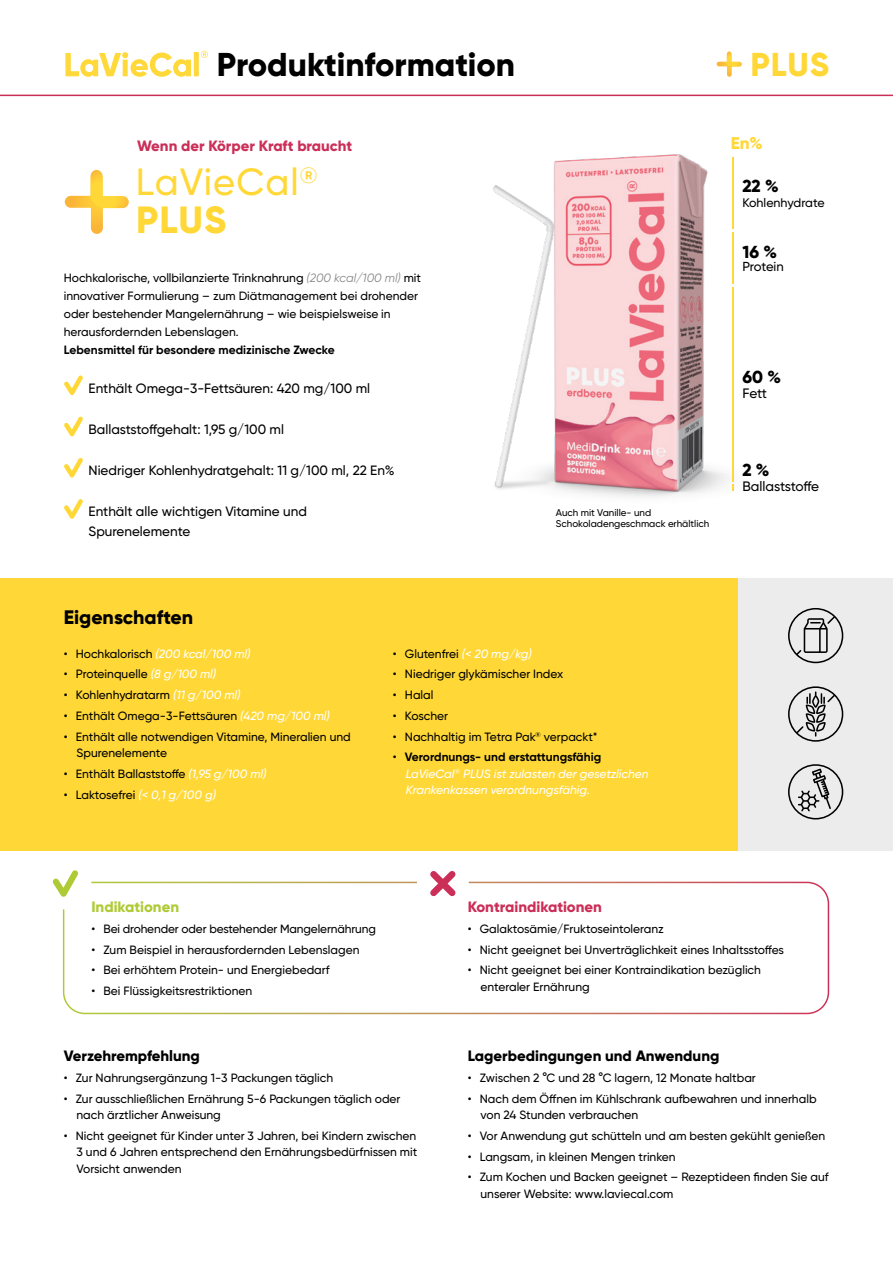
<style>
.page{position:relative;width:893px;height:1263px;background:#fff}
.page>*{position:absolute;margin:0;border:0;box-sizing:border-box;transform-origin:0 0}
.t1{font:500 37.8px/37.8px "Gilroy";letter-spacing:.03em;color:#ffd837}
.t2{font:800 33px "Gilroy";color:#000}
.t3{font:800 33px "Gilroy";color:#ffd837}
.t4{font:800 19.5px "Gilroy";color:#000}
.t5{font:800 17.4px "Gilroy";color:#000}
.t6{font:800 16.95px "Gilroy";color:#ffd837}
.t7{font:800 15px "Gilroy";color:#000}
.t8{font:800 15px "Gilroy";color:#cb2e57}
.t9{font:800 15px "Gilroy";color:#aecb35}
.t10{font:500 13.65px "Gilroy";letter-spacing:-.015em;color:#000}
.t11{font:500 13.5px/19.5px "Gilroy";color:#000}
.t12{font:500 13.05px "Gilroy";letter-spacing:-.01em;color:#000}
.t13{font:500 12.45px "Gilroy";color:#000}
.t14{font:500 12px/16.5px "Gilroy";color:#000}
.t15{font:italic 500 12px/16.5px "Gilroy";color:#fff}
.t16{font:700 12px "Gilroy";color:#000}
.t17{font:500 9.75px/10.5px "Gilroy";color:#000}
.s1{font-weight:800}
.s2{font-weight:400;font-style:italic;color:#868786}
.s3{font-style:normal;color:#000}
.s4{font-style:italic;color:#fff}
.s5{font-weight:700;font-style:normal;color:#000}
</style>
<div class="page">
<div style="left:0;top:578px;width:738px;height:273px;background:#ffd837"></div>
<div style="left:738px;top:578px;width:155px;height:273px;background:#ececec"></div>
<hr style="left:0;top:95px;width:893px;height:1px;background:#cb2e57">
<div style="left:63px;top:882px;width:766px;height:132px;border:2px solid #fff;border-radius:21px"></div>
<svg style="left:788px;top:608px;width:55px;height:55px"></svg>
<svg style="left:788px;top:686px;width:55px;height:56px"></svg>
<svg style="left:788px;top:764px;width:55px;height:55px"></svg>
<img style="left:493px;top:154px;width:241px;height:343px">
<hr style="left:732px;top:157px;width:2px;height:71px;background:#ffd837">
<hr style="left:732px;top:232px;width:2px;height:52px;background:#ffd837">
<hr style="left:732px;top:287px;width:2px;height:194px;background:#ffd837">
<svg style="left:732px;top:485px;width:2px;height:6px"></svg>
<div style="left:40px;top:858px;width:51px;height:51px;background:#fff;border-radius:50%"></div>
<svg style="left:52px;top:870px;width:27px;height:27px"></svg>
<div style="left:417px;top:858px;width:52px;height:51px;background:#fff;border-radius:50%"></div>
<svg style="left:430px;top:871px;width:26px;height:26px"></svg>
<svg style="left:64px;top:458px;width:19px;height:19px"></svg>
<svg style="left:64px;top:499px;width:19px;height:20px"></svg>
<svg style="left:64px;top:416px;width:19px;height:20px"></svg>
<svg style="left:64px;top:375px;width:19px;height:20px"></svg>
<svg style="left:65px;top:170px;width:64px;height:64px"></svg>
<svg style="left:717px;top:51px;width:25px;height:26px"></svg>
<svg style="left:65px;top:51px;width:143px;height:26px"></svg>
<h2 class="t2" style="left:217px;top:44px;width:300px">Produktinformation</h2>
<p class="t8" style="left:137px;top:136px;width:217px">Wenn der Körper Kraft braucht</p>
<h1 class="t1" style="left:136px;top:163px;width:183px">LaVieCal<sup>®<br></sup><span class="s1">PLUS</span></h1>
<p class="t14" style="left:64px;top:269px;width:359px;line-height:18px">Hochkalorische, vollbilanzierte Trinknahrung <span class="s2">(200 kcal/100 ml)</span> mit innovativer Formulierung – zum Diätmanagement bei drohender oder bestehender Mangelernährung – wie beispielsweise in herausfordernden Lebenslagen.</p>
<p class="t16" style="left:64px;top:342px;width:272px">Lebensmittel für besondere medizinische Zwecke</p>
<p class="t11" style="left:89px;top:378px;width:283px">Enthält Omega-3-Fettsäuren: 420 mg/100 ml</p>
<p class="t11" style="left:89px;top:419px;width:197px">Ballaststoffgehalt: 1,95 g/100 ml</p>
<p class="t11" style="left:89px;top:460px;width:308px">Niedriger Kohlenhydratgehalt: 11 g/100 ml, 22 En%</p>
<p class="t11" style="left:89px;top:502px;width:220px">Enthält alle wichtigen Vitamine und<br>Spurenelemente</p>
<h2 class="t3" style="left:750px;top:44px;width:80px">PLUS</h2>
<h3 class="t6" style="left:731px;top:132px;width:33px">En%</h3>
<h3 class="t5" style="left:742px;top:175px;width:38px">22 %</h3>
<p class="t13" style="left:742px;top:195px;width:84px">Kohlenhydrate</p>
<h3 class="t5" style="left:742px;top:240px;width:36px">16 %</h3>
<p class="t12" style="left:742px;top:259px;width:43px">Protein</p>
<p class="t17" style="left:556px;top:507px;width:155px">Auch mit Vanille- und<br>Schokoladengeschmack erhältlich</p>
<h3 class="t5" style="left:742px;top:366px;width:40px">60 %</h3>
<p class="t10" style="left:742px;top:385px;width:26px">Fett</p>
<h3 class="t5" style="left:742px;top:459px;width:29px">2 %</h3>
<p class="t10" style="left:742px;top:478px;width:78px">Ballaststoffe</p>
<h3 class="t4" style="left:64px;top:605px;width:131px">Eigenschaften</h3>
<p class="t15" style="left:64px;top:645px;width:188px"><span class="s3">• Hochkalorisch</span> (200 kcal/100 ml)</p>
<p class="t14" style="left:64px;top:666px;width:154px">• Proteinquelle <span class="s4">(8 g/100 ml)</span></p>
<p class="t14" style="left:64px;top:687px;width:178px">• Kohlenhydratarm <span class="s4">(11 g/100 ml)</span></p>
<p class="t14" style="left:64px;top:707px;width:268px">• Enthält Omega-3-Fettsäuren <span class="s4">(420 mg/100 ml)</span></p>
<p class="t14" style="left:77px;top:728px;width:276px;text-indent:-13px">• Enthält alle notwendigen Vitamine, Mineralien und<br>Spurenelemente</p>
<p class="t14" style="left:64px;top:765px;width:204px">• Enthält Ballaststoffe <span class="s4">(1,95 g/100 ml)</span></p>
<p class="t14" style="left:64px;top:786px;width:154px">• Laktosefrei <span class="s4">(&lt; 0,1 g/100 g)</span></p>
<p class="t14" style="left:393px;top:645px;width:140px">• Glutenfrei <span class="s4">(&lt; 20 mg/kg)</span></p>
<p class="t14" style="left:393px;top:666px;width:172px">• Niedriger glykämischer Index</p>
<p class="t14" style="left:393px;top:687px;width:42px">• Halal</p>
<p class="t14" style="left:393px;top:707px;width:57px">• Koscher</p>
<p class="t14" style="left:393px;top:728px;width:206px">• Nachhaltig im Tetra Pak<sup>®</sup> verpackt*</p>
<p class="t15" style="left:406px;top:749px;width:244px;text-indent:-13px"><span class="s3">•</span> <span class="s5">Verordnungs- und erstattungsfähig<br></span>LaVieCal<sup>®</sup> PLUS ist zulasten der gesetzlichen<br>Krankenkassen verordnungsfähig.</p>
<p class="t9" style="left:91px;top:897px;width:89px">Indikationen</p>
<p class="t14" style="left:91px;top:920px;width:286px">• Bei drohender oder bestehender Mangelernährung</p>
<p class="t14" style="left:91px;top:941px;width:270px">• Zum Beispiel in herausfordernden Lebenslagen</p>
<p class="t14" style="left:91px;top:962px;width:240px">• Bei erhöhtem Protein- und Energiebedarf</p>
<p class="t14" style="left:91px;top:982px;width:162px">• Bei Flüssigkeitsrestriktionen</p>
<p class="t7" style="left:64px;top:1046px;width:138px">Verzehrempfehlung</p>
<p class="t14" style="left:64px;top:1069px;width:271px">• Zur Nahrungsergänzung 1-3 Packungen täglich</p>
<p class="t14" style="left:77px;top:1090px;width:326px;text-indent:-13px">• Zur ausschließlichen Ernährung 5-6 Packungen täglich oder nach ärztlicher Anweisung</p>
<p class="t14" style="left:77px;top:1127px;width:342px;text-align:justify;text-indent:-13px">• Nicht geeignet für Kinder unter 3 Jahren, bei Kindern zwischen 3 und 6 Jahren entsprechend den Ernährungsbedürfnissen mit Vorsicht anwenden</p>
<p class="t8" style="left:468px;top:897px;width:136px">Kontraindikationen</p>
<p class="t14" style="left:468px;top:920px;width:198px">• Galaktosämie/Fruktoseintoleranz</p>
<p class="t14" style="left:468px;top:941px;width:318px">• Nicht geeignet bei Unverträglichkeit eines Inhaltsstoffes</p>
<p class="t14" style="left:480px;top:962px;width:282px;text-indent:-13px">• Nicht geeignet bei einer Kontraindikation bezüglich enteraler Ernährung</p>
<p class="t7" style="left:468px;top:1046px;width:253px">Lagerbedingungen und Anwendung</p>
<p class="t14" style="left:468px;top:1069px;width:290px">• Zwischen 2 °C und 28 °C lagern, 12 Monate haltbar</p>
<p class="t14" style="left:480px;top:1090px;width:338px;text-indent:-13px">• Nach dem Öffnen im Kühlschrank aufbewahren und innerhalb von 24 Stunden verbrauchen</p>
<p class="t14" style="left:468px;top:1127px;width:359px">• Vor Anwendung gut schütteln und am besten gekühlt genießen</p>
<p class="t14" style="left:468px;top:1148px;width:209px">• Langsam, in kleinen Mengen trinken</p>
<p class="t14" style="left:480px;top:1169px;width:350px;text-indent:-13px">• Zum Kochen und Backen geeignet – Rezeptideen finden Sie auf unserer Website: www.laviecal.com</p>
</div>
